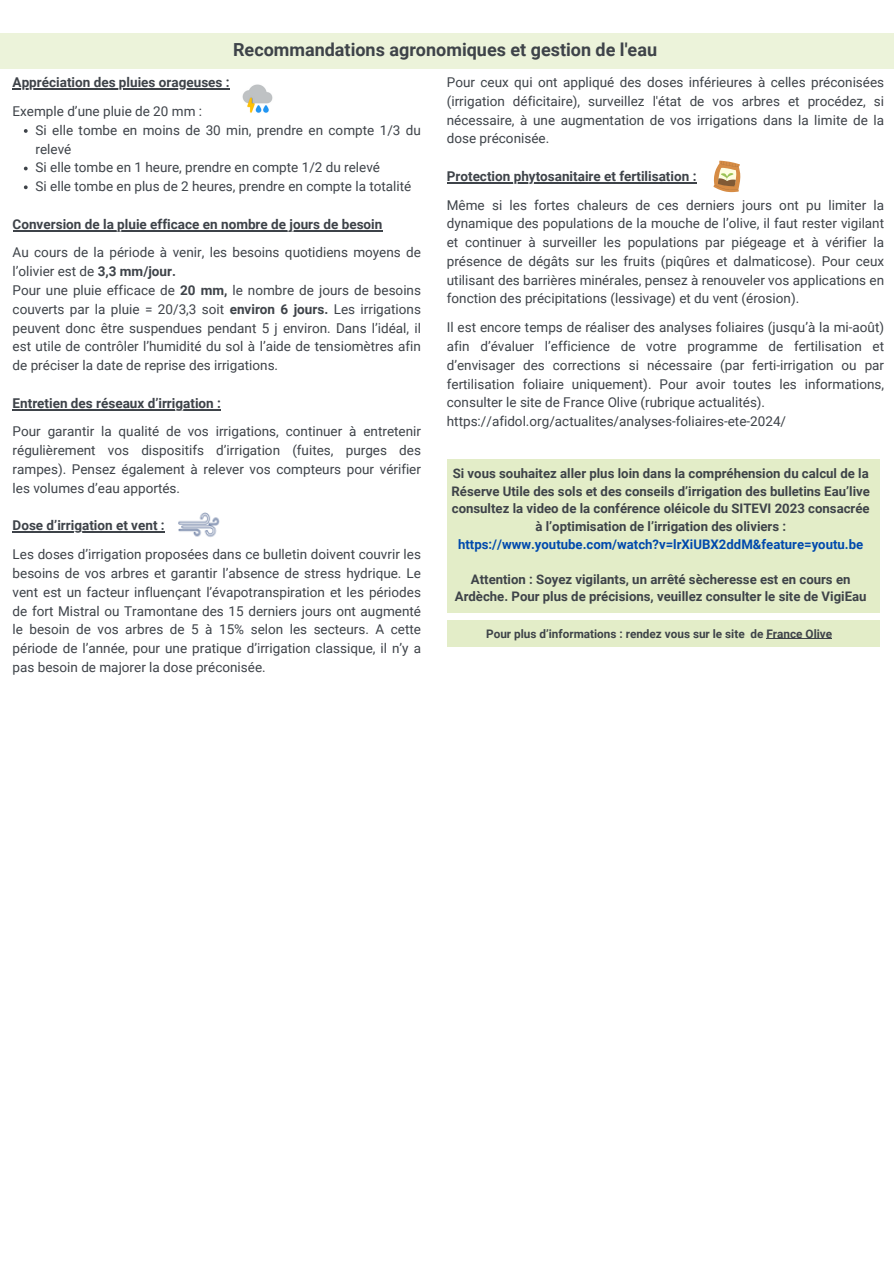
<style>
.page{position:relative;width:894px;height:1264px;background:#fff}
.page>*{position:absolute;margin:0;border:0;box-sizing:border-box;transform-origin:0 0}
.t1{font:700 18px "Roboto";color:#3e4349}
.t2{font:13.5px/18.8px "Roboto";color:#3e4349;text-align:justify}
.t3{font:700 13.5px "Roboto";color:#3e4349}
.t4{font:700 13.2px/17.5px "Roboto";color:#3e4349;text-align:center}
.t5{font:700 11.7px "Roboto";color:#3e4349}
.s1{font-weight:700}
.s2{color:#004aad}
</style>
<div class="page">
<hr style="left:446px;top:182px;width:250px;height:1px;background:#3e4349">
<div style="left:446px;top:459px;width:433px;height:153px;background:#e3edc8"></div>
<div style="left:0;top:39px;width:893px;height:29px;background:#ecf3da"></div>
<div style="left:0;top:33px;width:893px;height:6px;background:#ecf3da"></div>
<div style="left:446px;top:620px;width:433px;height:27px;background:#e3edc8"></div>
<hr style="left:766px;top:638px;width:66px;height:1px;background:#3e4349">
<img style="left:242px;top:84px;width:31px;height:29px">
<svg style="left:713px;top:161px;width:27px;height:31px"></svg>
<hr style="left:13px;top:88px;width:217px;height:2px;background:#3e4349">
<svg style="left:24px;top:129px;width:4px;height:4px"></svg>
<svg style="left:24px;top:167px;width:4px;height:3px"></svg>
<svg style="left:24px;top:185px;width:4px;height:4px"></svg>
<hr style="left:13px;top:230px;width:369px;height:1px;background:#3e4349">
<hr style="left:13px;top:409px;width:208px;height:1px;background:#3e4349">
<hr style="left:13px;top:531px;width:152px;height:2px;background:#3e4349">
<img style="left:179px;top:512px;width:41px;height:25px">
<h2 class="t1" style="left:233px;top:39px;width:425px">Recommandations agronomiques et gestion de l'eau</h2>
<h3 class="t3" style="left:13px;top:75px;width:218px">Appréciation des pluies orageuses :</h3>
<h2 class="t2" style="left:13px;top:102px;width:191px">Exemple d’une pluie de 20 mm :</h2>
<h3 class="t2" style="left:36px;top:121px;width:387px">Si elle tombe en moins de 30 min, prendre en compte 1/3 du relevé</h3>
<p class="t2" style="left:36px;top:158px;width:346px">Si elle tombe en 1 heure, prendre en compte 1/2 du relevé</p>
<p class="t2" style="left:36px;top:177px;width:377px">Si elle tombe en plus de 2 heures, prendre en compte la totalité</p>
<h3 class="t3" style="left:13px;top:216px;width:371px">Conversion de la pluie efficace en nombre de jours de besoin</h3>
<h2 class="t2" style="left:13px;top:243px;width:410px;text-align:left">Au cours de la période à venir, les besoins quotidiens moyens de l’olivier est de <span class="s1">3,3 mm/jour.<br></span>Pour une pluie efficace de <span class="s1">20 mm,</span> le nombre de jours de besoins couverts par la pluie = 20/3,3 soit <span class="s1">environ 6 jours.</span> Les irrigations peuvent donc être suspendues pendant 5 j environ. Dans l’idéal, il est utile de contrôler l’humidité du sol à l’aide de tensiomètres afin de préciser la date de reprise des irrigations.</h2>
<h3 class="t3" style="left:13px;top:395px;width:210px">Entretien des réseaux d’irrigation :</h3>
<h3 class="t2" style="left:13px;top:422px;width:410px">Pour garantir la qualité de vos irrigations, continuer à entretenir régulièrement vos dispositifs d’irrigation (fuites, purges des rampes). Pensez également à relever vos compteurs pour vérifier les volumes d’eau apportés.</h3>
<p class="t3" style="left:13px;top:518px;width:154px">Dose d’irrigation et vent :</p>
<h2 class="t2" style="left:13px;top:545px;width:410px">Les doses d’irrigation proposées dans ce bulletin doivent couvrir les besoins de vos arbres et garantir l’absence de stress hydrique. Le vent est un facteur influençant l’évapotranspiration et les périodes de fort Mistral ou Tramontane des 15 derniers jours ont augmenté le besoin de vos arbres de 5 à 15% selon les secteurs. A cette période de l’année, pour une pratique d’irrigation classique, il n’y a pas besoin de majorer la dose préconisée.</h2>
<h1 class="t2" style="left:446px;top:73px;width:438px">Pour ceux qui ont appliqué des doses inférieures à celles préconisées (irrigation déficitaire), surveillez l'état de vos arbres et procédez, si nécessaire, à une augmentation de vos irrigations dans la limite de la dose préconisée.</h1>
<h2 class="t3" style="left:446px;top:168px;width:251px">Protection phytosanitaire et fertilisation :</h2>
<h3 class="t2" style="left:446px;top:196px;width:438px">Même si les fortes chaleurs de ces derniers jours ont pu limiter la dynamique des populations de la mouche de l’olive, il faut rester vigilant et continuer à surveiller les populations par piégeage et à vérifier la présence de dégâts sur les fruits (piqûres et dalmaticose). Pour ceux utilisant des barrières minérales, pensez à renouveler vos applications en fonction des précipitations (lessivage) et du vent (érosion).</h3>
<p class="t2" style="left:446px;top:318px;width:438px;text-align:left">Il est encore temps de réaliser des analyses foliaires (jusqu’à la mi-août) afin d’évaluer l’efficience de votre programme de fertilisation et d’envisager des corrections si nécessaire (par ferti-irrigation ou par fertilisation foliaire uniquement). Pour avoir toutes les informations, consulter le site de France Olive (rubrique actualités). https://afidol.org/actualites/analyses-foliaires-ete-2024/</p>
<p class="t4" style="left:451px;top:465px;width:420px">Si vous souhaitez aller plus loin dans la compréhension du calcul de la Réserve Utile des sols et des conseils d’irrigation des bulletins Eau’live consultez la video de la conférence oléicole du SITEVI 2023 consacrée à l’optimisation de l’irrigation des oliviers : <span class="s2">https://www.youtube.com/watch?v=lrXiUBX2ddM&amp;feature=youtu.be</span></p>
<p class="t4" style="left:454px;top:570px;width:413px">Attention : Soyez vigilants, un arrêté sècheresse est en cours en<br>Ardèche. Pour plus de précisions, veuillez consulter le site de VigiEau</p>
<h3 class="t5" style="left:486px;top:626px;width:347px">Pour plus d’informations : rendez vous sur le site de France Olive</h3>
</div>
